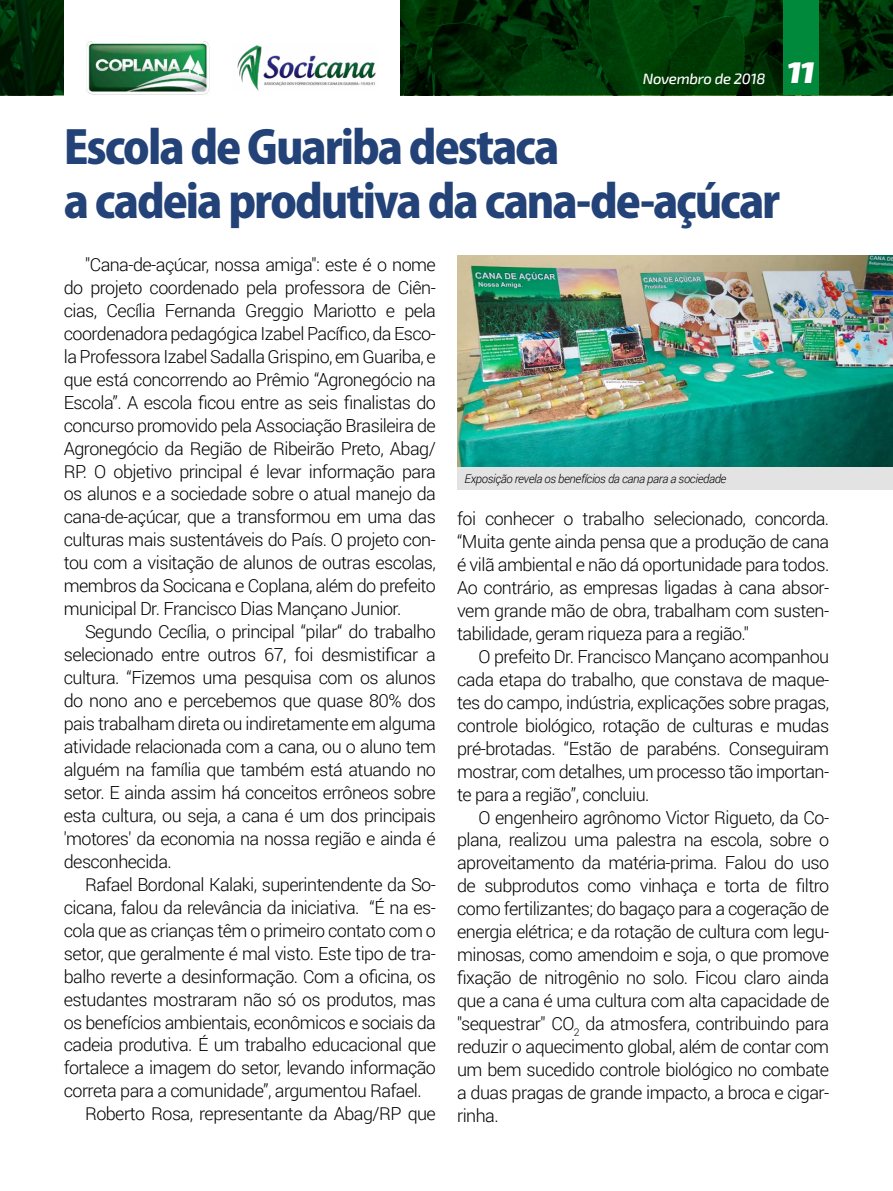
<style>
.page{position:relative;width:893px;height:1191px;background:#fff}
.page>*{position:absolute;margin:0;border:0;box-sizing:border-box;transform-origin:0 0}
.t1{font:800 45px/54px "Koz Go Pro";letter-spacing:-.045em;color:#234277}
.t2{font:300 18px/23px "Roboto";letter-spacing:-.03em;color:#000;text-align:justify}
.t3{font:italic 500 15px "Exo 2";letter-spacing:-.02em;color:#fff}
.t4{font:italic 300 12px "Roboto";letter-spacing:-.03em;color:#000}
.s1{font-weight:900;font-size:30px}
</style>
<div class="page">
<img style="left:400px;top:0;width:493px;height:95px">
<img style="left:1px;top:0;width:63px;height:95px">
<div style="left:783px;top:0;width:36px;height:95px;background:#00893a"></div>
<img style="left:237px;top:45px;width:139px;height:46px">
<img style="left:86px;top:41px;width:124px;height:54px">
<hr style="left:0;top:0;width:1px;height:95px;background:#00893a">
<img style="left:457px;top:256px;width:436px;height:211px">
<div style="left:457px;top:467px;width:436px;height:23px;background:#e3e3e3"></div>
<p class="t3" style="left:643px;top:70px;width:173px">Novembro de 2018 <span class="s1">11</span></p>
<h1 class="t1" style="left:64px;top:123px;width:718px">Escola de Guariba destaca<br>a cadeia produtiva da cana-de-açúcar</h1>
<p class="t2" style="left:64px;top:252px;width:374px;text-indent:21px">"Cana-de-açúcar, nossa amiga": este é o nome do projeto coordenado pela professora de Ciên&shy;cias, Cecília Fernanda Greggio Mariotto e pela coordenadora pedagógica Izabel Pacífico, da Esco&shy;la Professora Izabel Sadalla Grispino, em Guariba, e que está concorrendo ao Prêmio “Agronegócio na Escola”. A escola ficou entre as seis finalistas do concurso promovido pela Associação Brasileira de Agronegócio da Região de Ribeirão Preto, Abag/ RP. O objetivo principal é levar informação para os alunos e a sociedade sobre o atual manejo da cana-de-açúcar, que a transformou em uma das culturas mais sustentáveis do País. O projeto con&shy;tou com a visitação de alunos de outras escolas, membros da Socicana e Coplana, além do prefeito municipal Dr. Francisco Dias Mançano Junior.</p>
<p class="t2" style="left:64px;top:620px;width:374px;text-indent:21px">Segundo Cecília, o principal “pilar“ do trabalho selecionado entre outros 67, foi desmistificar a cultura. “Fizemos uma pesquisa com os alunos do nono ano e percebemos que quase 80% dos pais trabalham direta ou indiretamente em alguma atividade relacionada com a cana, ou o aluno tem alguém na família que também está atuando no setor. E ainda assim há conceitos errôneos sobre esta cultura, ou seja, a cana é um dos principais 'motores' da economia na nossa região e ainda é desconhecida.</p>
<p class="t2" style="left:85px;top:872px;width:352px">Rafael Bordonal Kalaki, superintendente da So-</p>
<p class="t2" style="left:64px;top:895px;width:374px">cicana, falou da relevância da iniciativa. “É na es-</p>
<p class="t2" style="left:64px;top:918px;width:374px">cola que as crianças têm o primeiro contato com o</p>
<p class="t2" style="left:64px;top:941px;width:374px">setor, que geralmente é mal visto. Este tipo de tra-</p>
<p class="t2" style="left:64px;top:964px;width:374px">balho reverte a desinformação. Com a oficina, os</p>
<p class="t2" style="left:64px;top:987px;width:374px">estudantes mostraram não só os produtos, mas</p>
<p class="t2" style="left:64px;top:1010px;width:374px">os benefícios ambientais, econômicos e sociais da</p>
<p class="t2" style="left:64px;top:1033px;width:374px">cadeia produtiva. É um trabalho educacional que</p>
<p class="t2" style="left:64px;top:1056px;width:374px">fortalece a imagem do setor, levando informação</p>
<p class="t2" style="left:64px;top:1079px;width:359px">correta para a comunidade”, argumentou Rafael.</p>
<p class="t2" style="left:85px;top:1101px;width:352px">Roberto Rosa, representante da Abag/RP que</p>
<p class="t4" style="left:465px;top:470px;width:263px">Exposição revela os benefícios da cana para a sociedade</p>
<p class="t2" style="left:457px;top:506px;width:374px">foi conhecer o trabalho selecionado, concorda. “Muita gente ainda pensa que a produção de cana é vilã ambiental e não dá oportunidade para todos.<br>Ao contrário, as empresas ligadas à cana absor&shy;vem grande mão de obra, trabalham com susten&shy;tabilidade, geram riqueza para a região."</p>
<p class="t2" style="left:457px;top:644px;width:374px;text-indent:21px">O prefeito Dr. Francisco Mançano acompanhou cada etapa do trabalho, que constava de maque&shy;tes do campo, indústria, explicações sobre pragas, controle biológico, rotação de culturas e mudas pré-brotadas. “Estão de parabéns. Conseguiram mostrar, com detalhes, um processo tão importan&shy;te para a região”, concluiu.</p>
<p class="t2" style="left:457px;top:805px;width:374px;text-indent:21px">O engenheiro agrônomo Victor Rigueto, da Co&shy;plana, realizou uma palestra na escola, sobre o aproveitamento da matéria-prima. Falou do uso de subprodutos como vinhaça e torta de filtro como fertilizantes; do bagaço para a cogeração de energia elétrica; e da rotação de cultura com legu&shy;minosas, como amendoim e soja, o que promove fixação de nitrogênio no solo. Ficou claro ainda que a cana é uma cultura com alta capacidade de "sequestrar" CO<sub>2</sub> da atmosfera, contribuindo para reduzir o aquecimento global, além de contar com um bem sucedido controle biológico no combate a duas pragas de grande impacto, a broca e cigar&shy;rinha.</p>
</div>
